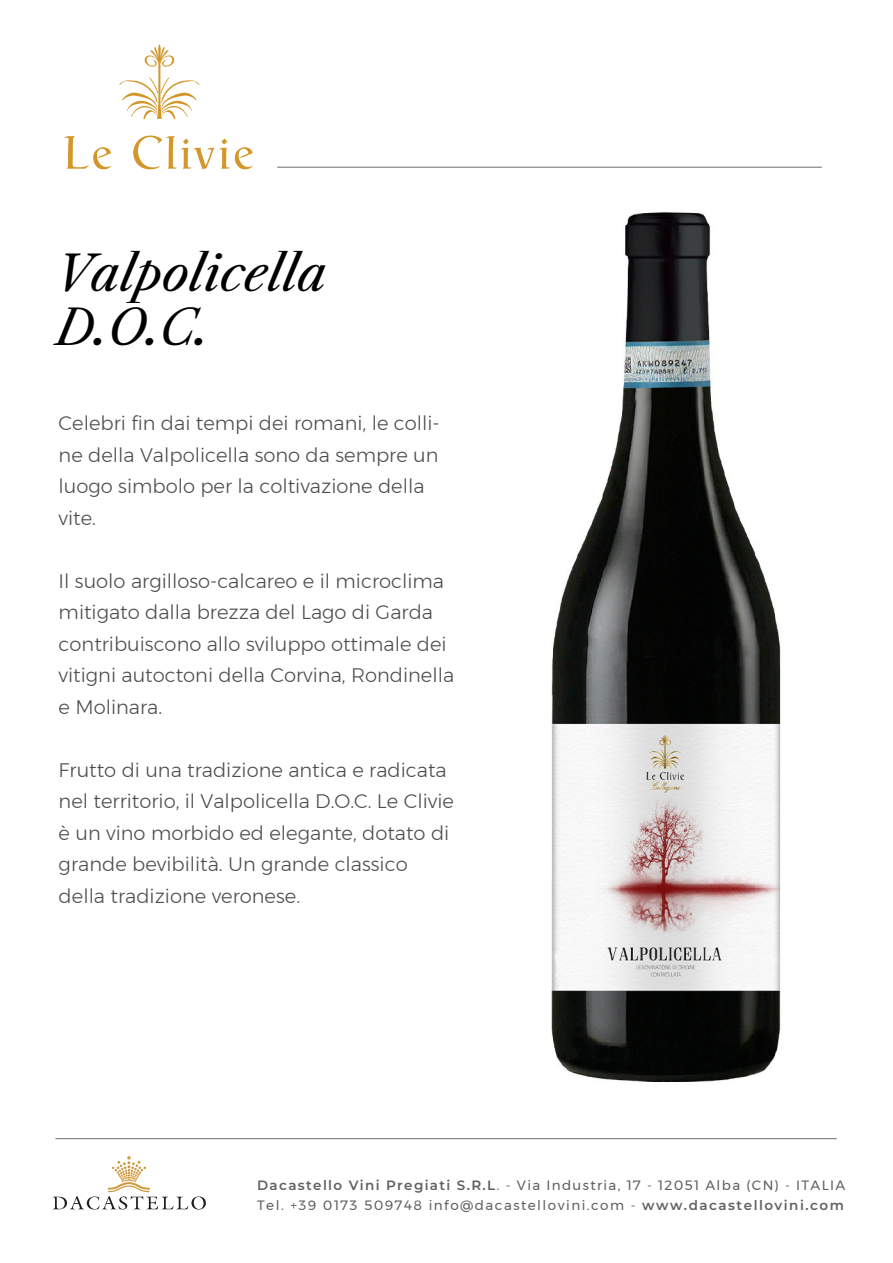
<style>
.page{position:relative;width:893px;height:1263px;background:#fff}
.page>*{position:absolute;margin:0;border:0;box-sizing:border-box;transform-origin:0 0}
.t1{font:italic 48px/54px "Libre Caslon Text";color:#000}
.t2{font:300 19.5px/31.5px "Montserrat";color:#4d4d4d}
.t3{font:13.5px/19.5px "Montserrat";letter-spacing:.11em;color:#616160}
.s1{font-weight:600}
</style>
<div class="page">
<hr style="left:277px;top:167px;width:545px;height:1px;background:#6e6e6e">
<hr style="left:55px;top:1138px;width:782px;height:1px;background:#6e6e6e">
<svg style="left:53px;top:1156px;width:153px;height:53px"></svg>
<svg style="left:119px;top:44px;width:81px;height:75px"></svg>
<svg style="left:64px;top:136px;width:48px;height:33px"></svg>
<svg style="left:133px;top:136px;width:120px;height:33px"></svg>
<img style="left:551px;top:212px;width:230px;height:870px">
<h1 class="t1" style="left:56px;top:247px;width:272px">Valpolicella<br>D.O.C.</h1>
<p class="t2" style="left:59px;top:407px;width:383px">Celebri fin dai tempi dei romani, le colli&shy;ne della Valpolicella sono da sempre un luogo simbolo per la coltivazione della vite.</p>
<p class="t2" style="left:59px;top:564px;width:397px">Il suolo argilloso-calcareo e il microclima mitigato dalla brezza del Lago di Garda contribuiscono allo sviluppo ottimale dei vitigni autoctoni della Corvina, Rondinella e Molinara.</p>
<p class="t2" style="left:59px;top:753px;width:397px">Frutto di una tradizione antica e radicata nel territorio, il Valpolicella D.O.C. Le Clivie è un vino morbido ed elegante, dotato di grande bevibilità. Un grande classico della tradizione veronese.</p>
<p class="t3" style="left:257px;top:1175px;width:590px"><span class="s1">Dacastello Vini Pregiati S.R.L</span>. - Via Industria, 17 - 12051 Alba (CN) - ITALIA<br>Tel. +39 0173 509748 info@dacastellovini.com - <span class="s1">www.dacastellovini.com</span></p>
</div>
